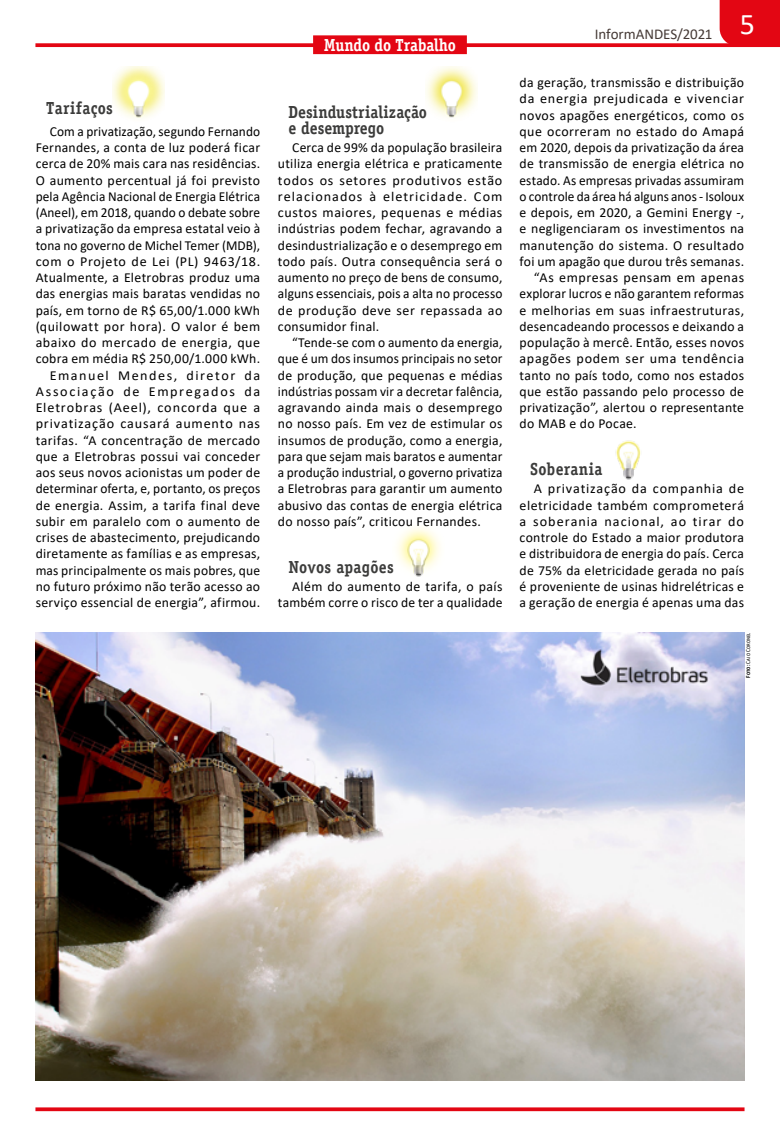
<style>
.page{position:relative;width:780px;height:1134px;background:#fff}
.page>*{position:absolute;margin:0;border:0;box-sizing:border-box;transform-origin:0 0}
.t1{font:700 17.5px/16.2px "Officina Serif Std";letter-spacing:.01em;color:#3c3c3b;scale:.9 1}
.t2{font:700 17.5px "Officina Serif Std";letter-spacing:-.01em;color:#fff;scale:.9 1}
.t3{font:15px "Calibri";letter-spacing:-.01em;color:#453a36}
.t4{font:13.75px/16.2px "Calibri";letter-spacing:.02em;color:#000;text-align:justify}
.t5{font:13.75px "Calibri";letter-spacing:.05em;color:#000}
.t6{font:13.75px "Calibri";letter-spacing:.045em;color:#000}
.t7{font:6.25px "Calibri";letter-spacing:.02em;color:#000;scale:.85 1}
.s1{font-weight:700}
</style>
<div class="page">
<svg style="left:35px;top:43px;width:745px;height:4px;background:#e41723"></svg>
<svg style="left:35px;top:1107px;width:709px;height:4px;background:#e5202b"></svg>
<div style="left:719px;top:0;width:61px;height:46px;background:#e30613"></div>
<div style="left:313px;top:35px;width:154px;height:19px;background:#e30613"></div>
<img style="left:36px;top:633px;width:708px;height:448px">
<img style="left:112px;top:66px;width:52px;height:52px">
<img style="left:425px;top:66px;width:52px;height:52px">
<img style="left:397px;top:527px;width:43px;height:50px">
<img style="left:615px;top:440px;width:26px;height:40px">
<p class="t1" style="left:46px;top:100px;width:76px">Tarifaços</p>
<p class="t4" style="left:36px;top:123px;width:226px;text-align:right">Com a privatização, segundo Fernando Fernandes, a conta de luz poderá ficar cerca de 20% mais cara nas residências.<br>O aumento percentual já foi previsto pela Agência Nacional de Energia Elétrica (Aneel), em 2018, quando o debate sobre a privatização da empresa estatal veio à tona no governo de Michel Temer (MDB), com o Projeto de Lei (PL) 9463/18.<br>Atualmente, a Eletrobras produz uma das energias mais baratas vendidas no país, em torno de R$ 65,00/1.000 kWh (quilowatt por hora). O valor é bem abaixo do mercado de energia, que cobra em média R$ 250,00/1.000 kWh.<br>Emanuel Mendes, diretor da Associação de Empregados da Eletrobras (Aeel), concorda que a privatização causará aumento nas tarifas. “A concentração de mercado que a Eletrobras possui vai conceder aos seus novos acionistas um poder de determinar oferta, e, portanto, os preços de energia. Assim, a tarifa final deve subir em paralelo com o aumento de crises de abastecimento, prejudicando diretamente as famílias e as empresas, mas principalmente os mais pobres, que no futuro próximo não terão acesso ao serviço essencial de energia”, afirmou.</p>
<p class="t2" style="left:324px;top:34px;width:148px">Mundo do Trabalho</p>
<p class="t1" style="left:288px;top:103px;width:155px">Desindustrialização e desemprego</p>
<p class="t4" style="left:278px;top:139px;width:226px;text-indent:14px">Cerca de 99% da população brasileira utiliza energia elétrica e praticamente todos os setores produtivos estão relacionados à eletricidade. Com custos maiores, pequenas e médias indústrias podem fechar, agravando a desindustrialização e o desemprego em todo país. Outra consequência será o aumento no preço de bens de consumo, alguns essenciais, pois a alta no processo de produção deve ser repassada ao consumidor final.</p>
<p class="t4" style="left:278px;top:334px;width:226px;text-indent:14px">“Tende-se com o aumento da energia, que é um dos insumos principais no setor de produção, que pequenas e médias indústrias possam vir a decretar falência, agravando ainda mais o desemprego no nosso país. Em vez de estimular os insumos de produção, como a energia, para que sejam mais baratos e aumentar a produção industrial, o governo privatiza a Eletrobras para garantir um aumento abusivo das contas de energia elétrica do nosso país”, criticou Fernandes.</p>
<p class="t1" style="left:288px;top:558px;width:118px">Novos apagões</p>
<p class="t4" style="left:278px;top:578px;width:226px;text-align:right">Além do aumento de tarifa, o país também corre o risco de ter a qualidade</p>
<p class="t3" style="left:595px;top:24px;width:162px">InformANDES/2021 <sup>5</sup></p>
<p class="t4" style="left:519px;top:74px;width:226px">da geração, transmissão e distribuição</p>
<p class="t5" style="left:519px;top:89px;width:226px">da energia prejudicada e vivenciar</p>
<p class="t4" style="left:519px;top:107px;width:226px">novos apagões energéticos, como os</p>
<p class="t4" style="left:519px;top:123px;width:226px">que ocorreram no estado do Amapá</p>
<p class="t4" style="left:519px;top:139px;width:226px">em 2020, depois da privatização da área</p>
<p class="t4" style="left:519px;top:155px;width:226px">de transmissão de energia elétrica no</p>
<p class="t4" style="left:519px;top:172px;width:226px">estado. As empresas privadas assumiram</p>
<p class="t4" style="left:519px;top:188px;width:226px">o controle da área há alguns anos - Isoloux</p>
<p class="t4" style="left:519px;top:204px;width:226px">e depois, em 2020, a Gemini Energy -,</p>
<p class="t4" style="left:519px;top:220px;width:226px">e negligenciaram os investimentos na</p>
<p class="t4" style="left:519px;top:237px;width:226px">manutenção do sistema. O resultado</p>
<p class="t4" style="left:519px;top:253px;width:226px">foi um apagão que durou três semanas.</p>
<p class="t4" style="left:533px;top:269px;width:212px">“As empresas pensam em apenas</p>
<p class="t4" style="left:519px;top:285px;width:226px">explorar lucros e não garantem reformas</p>
<p class="t4" style="left:519px;top:302px;width:226px">e melhorias em suas infraestruturas,</p>
<p class="t4" style="left:519px;top:318px;width:226px">desencadeando processos e deixando a</p>
<p class="t4" style="left:519px;top:334px;width:226px">população à mercê. Então, esses novos</p>
<p class="t6" style="left:519px;top:349px;width:226px">apagões podem ser uma tendência</p>
<p class="t4" style="left:519px;top:367px;width:226px">tanto no país todo, como nos estados</p>
<p class="t4" style="left:519px;top:383px;width:226px">que estão passando pelo processo de</p>
<p class="t4" style="left:519px;top:399px;width:226px">privatização”, alertou o representante</p>
<p class="t4" style="left:519px;top:415px;width:119px">do MAB e do Pocae.</p>
<p class="t1" style="left:530px;top:461px;width:82px">Soberania</p>
<p class="t4" style="left:519px;top:480px;width:226px;text-indent:14px">A privatização da companhia de eletricidade também comprometerá a soberania nacional, ao tirar do controle do Estado a maior produtora e distribuidora de energia do país. Cerca de 75% da eletricidade gerada no país é proveniente de usinas hidrelétricas e a geração de energia é apenas uma das</p>
<p class="t7" style="left:743px;top:678px;width:55px;rotate:-90deg"><span class="s1">Foto:</span> Caio Coronel</p>
</div>
